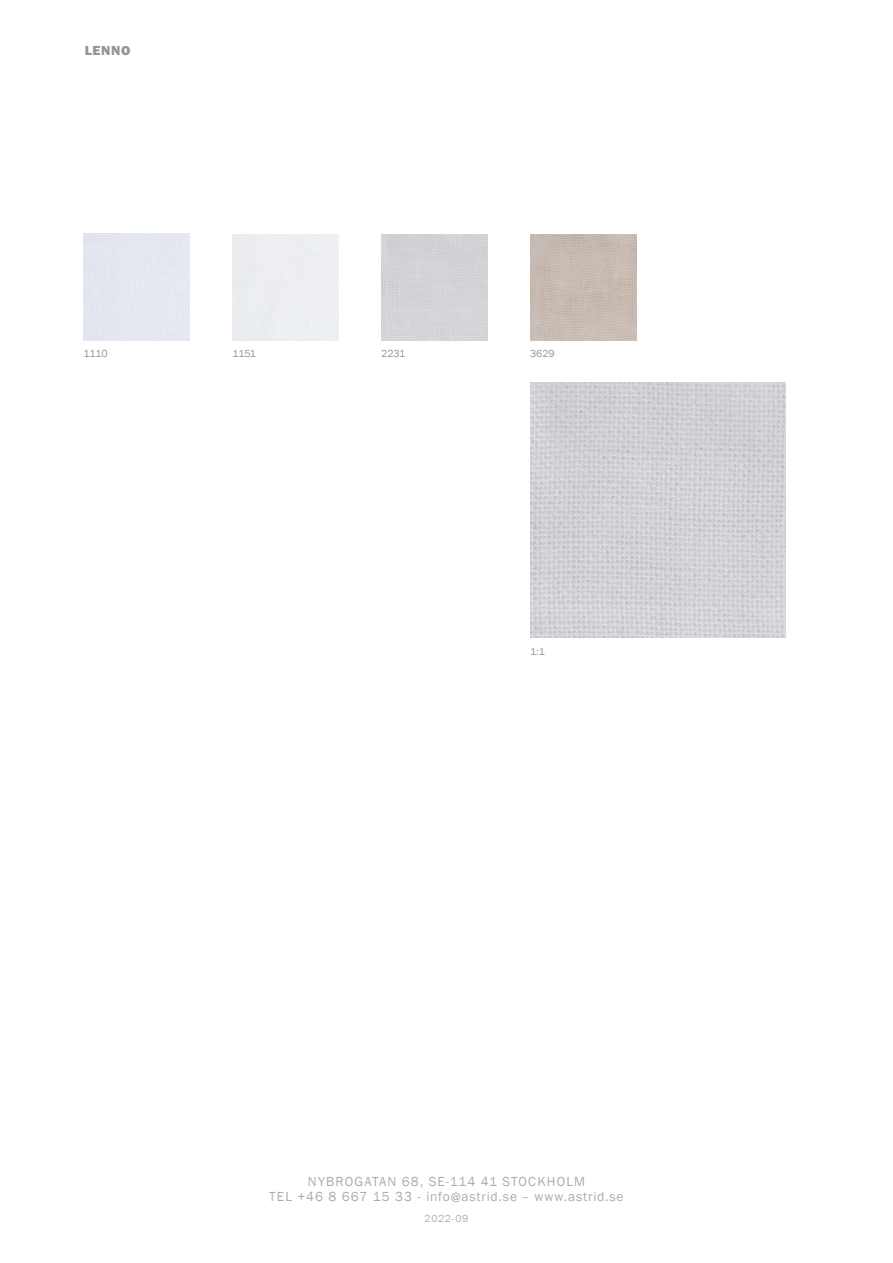
<style>
.page{position:relative;width:893px;height:1263px;background:#fff}
.page>*{position:absolute;margin:0;border:0;box-sizing:border-box;transform-origin:0 0}
.t1{font:13.5px "Franklin Gothic";letter-spacing:.075em;color:#abadad}
.t2{font:800 13.5px "Franklin Gothic";letter-spacing:.05em;color:#939598}
.t3{font:10.5px "Franklin Gothic";letter-spacing:-.015em;color:#939598}
.t4{font:10.5px "Franklin Gothic";letter-spacing:.06em;color:#abb1b1}
</style>
<div class="page">
<div style="left:84px;top:234px;width:106px;height:106px;background:#e4e7f0"></div>
<div style="left:381px;top:234px;width:107px;height:106px;background:#d4d3d8"></div>
<img style="left:530px;top:234px;width:106px;height:106px">
<img style="left:530px;top:383px;width:255px;height:255px">
<p class="t2" style="left:85px;top:42px;width:47px">LENNO</p>
<p class="t3" style="left:84px;top:347px;width:25px">1110</p>
<p class="t3" style="left:232px;top:347px;width:25px">1151</p>
<p class="t3" style="left:381px;top:347px;width:26px">2231</p>
<p class="t3" style="left:530px;top:347px;width:26px">3629</p>
<p class="t3" style="left:530px;top:645px;width:16px">1:1</p>
<p class="t1" style="left:308px;top:1173px;width:278px">NYBROGATAN 68, SE-114 41 STOCKHOLM</p>
<p class="t1" style="left:269px;top:1188px;width:356px">TEL +46 8 667 15 33 - info@astrid.se – www.astrid.se</p>
<p class="t4" style="left:425px;top:1212px;width:45px">2022-09</p>
</div>
